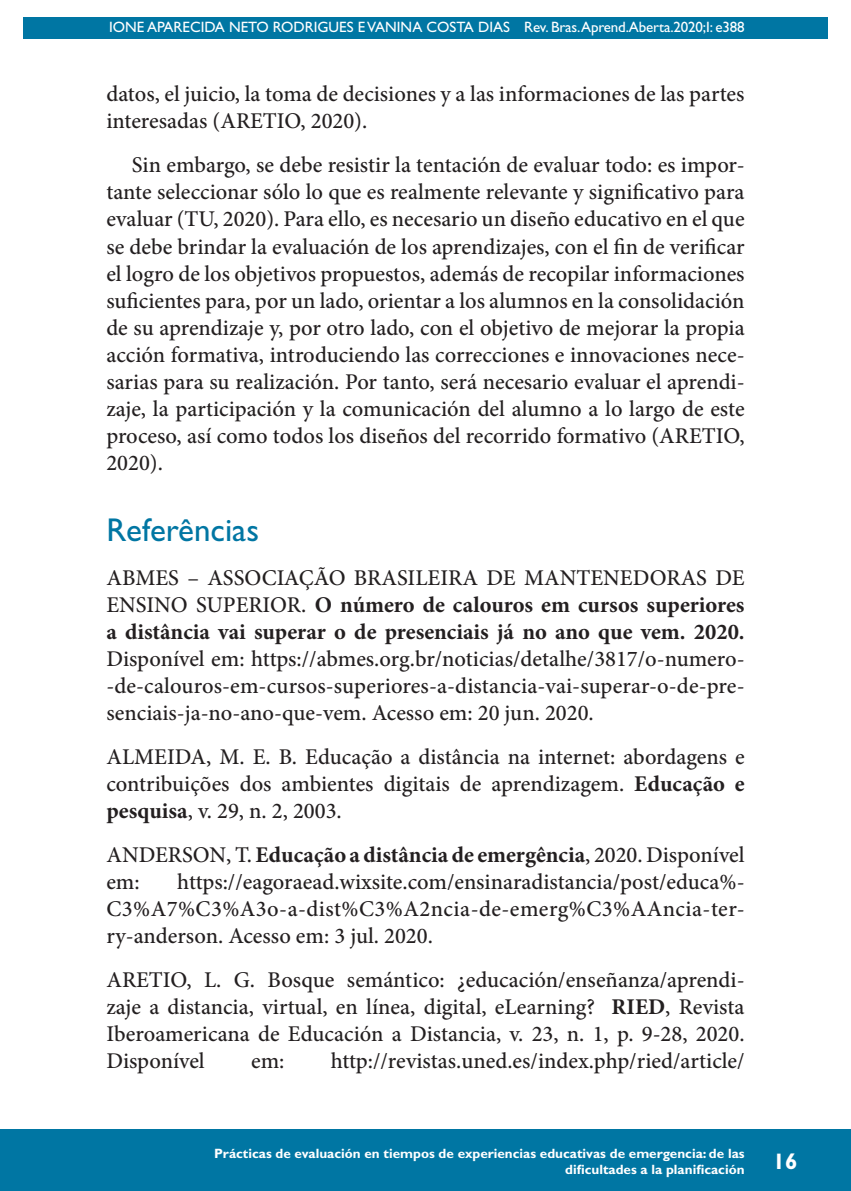
<style>
.page{position:relative;width:851px;height:1191px;background:#fff}
.page>*{position:absolute;margin:0;border:0;box-sizing:border-box;transform-origin:0 0}
.Titulo{font:33px "Gill Sans Std";color:#0076a3}
.Referências{font:500 22.5px/27px "Minion Pro";color:#231f20;text-align:justify}
.Texto_corrido{font:500 22.5px/27px "Minion Pro";color:#231f20}
.t1{font:700 22.5px "Gill Sans Std";color:#fff}
.t2{font:15px "Gill Sans Std";color:#fff}
.t3{font:700 13.5px/16.2px "Gill Sans Std";color:#fff;text-align:right}
.s1{font-weight:700}
</style>
<div class="page">
<hr style="left:104px;top:0;width:1px;height:467px;background:#0076a3">
<div style="left:23px;top:17px;width:804px;height:21px;background:#0076a3"></div>
<div style="left:0;top:1129px;width:850px;height:62px;background:#0076a3"></div>
<p class="t2" style="left:109px;top:18px;width:637px">IONE APARECIDA NETO RODRIGUES E VANINA COSTA DIAS Rev. Bras.Aprend.Aberta.2020;I: e388</p>
<p class="Texto_corrido" style="left:106px;top:81px;width:639px">datos, el juicio, la toma de decisiones y a las informaciones de las partes interesadas (ARETIO, 2020).</p>
<p class="Texto_corrido" style="left:106px;top:152px;width:639px;text-align:justify;text-indent:26px">Sin embargo, se debe resistir la tentación de evaluar todo: es impor&shy;tante seleccionar sólo lo que es realmente relevante y significativo para evaluar (TU, 2020). Para ello, es necesario un diseño educativo en el que se debe brindar la evaluación de los aprendizajes, con el fin de verificar el logro de los objetivos propuestos, además de recopilar informaciones suficientes para, por un lado, orientar a los alumnos en la consolidación de su aprendizaje y, por otro lado, con el objetivo de mejorar la propia acción formativa, introduciendo las correcciones e innovaciones nece&shy;sarias para su realización. Por tanto, será necesario evaluar el aprendi&shy;zaje, la participación y la comunicación del alumno a lo largo de este proceso, así como todos los diseños del recorrido formativo (ARETIO, 2020).</p>
<p class="Titulo" style="left:106px;top:511px;width:154px">Referências</p>
<p class="Referências" style="left:106px;top:564px;width:639px">ABMES – ASSOCIAÇÃO BRASILEIRA DE MANTENEDORAS DE ENSINO SUPERIOR. <span class="s1">O número de calouros em cursos superiores a distância vai superar o de presenciais já no ano que vem. 2020.<br></span>Disponível em: https://abmes.org.br/noticias/detalhe/3817/o-numero--de-calouros-em-cursos-superiores-a-distancia-vai-superar-o-de-pre&shy;senciais-ja-no-ano-que-vem. Acesso em: 20 jun. 2020.</p>
<p class="Referências" style="left:106px;top:743px;width:639px">ALMEIDA, M. E. B. Educação a distância na internet: abordagens e contribuições dos ambientes digitais de aprendizagem. <span class="s1">Educação e pesquisa</span>, v. 29, n. 2, 2003.</p>
<p class="Referências" style="left:106px;top:841px;width:639px">ANDERSON, T. <span class="s1">Educação a distância de emergência</span>, 2020. Disponível em:</p>
<p class="Referências" style="left:106px;top:868px;width:639px;text-indent:71px">https://eagoraead.wixsite.com/ensinaradistancia/post/educa%- C3%A7%C3%A3o-a-dist%C3%A2ncia-de-emerg%C3%AAncia-ter&shy;ry-anderson. Acesso em: 3 jul. 2020.</p>
<p class="Referências" style="left:106px;top:966px;width:639px">ARETIO, L. G. Bosque semántico: ¿educación/enseñanza/aprendi&shy;zaje a distancia, virtual, en línea, digital, eLearning? <span class="s1">RIED</span>, Revista Iberoamericana de Educación a Distancia, v. 23, n. 1, p. 9-28, 2020.<br>Disponível</p>
<p class="Referências" style="left:251px;top:1047px;width:35px">em:</p>
<p class="Referências" style="left:331px;top:1047px;width:415px">http://revistas.uned.es/index.php/ried/article/</p>
<p class="t3" style="left:214px;top:1145px;width:532px">Prácticas de evaluación en tiempos de experiencias educativas de emergencia: de las dificultades a la planificación</p>
<p class="t1" style="left:772px;top:1148px;width:26px">16</p>
</div>
